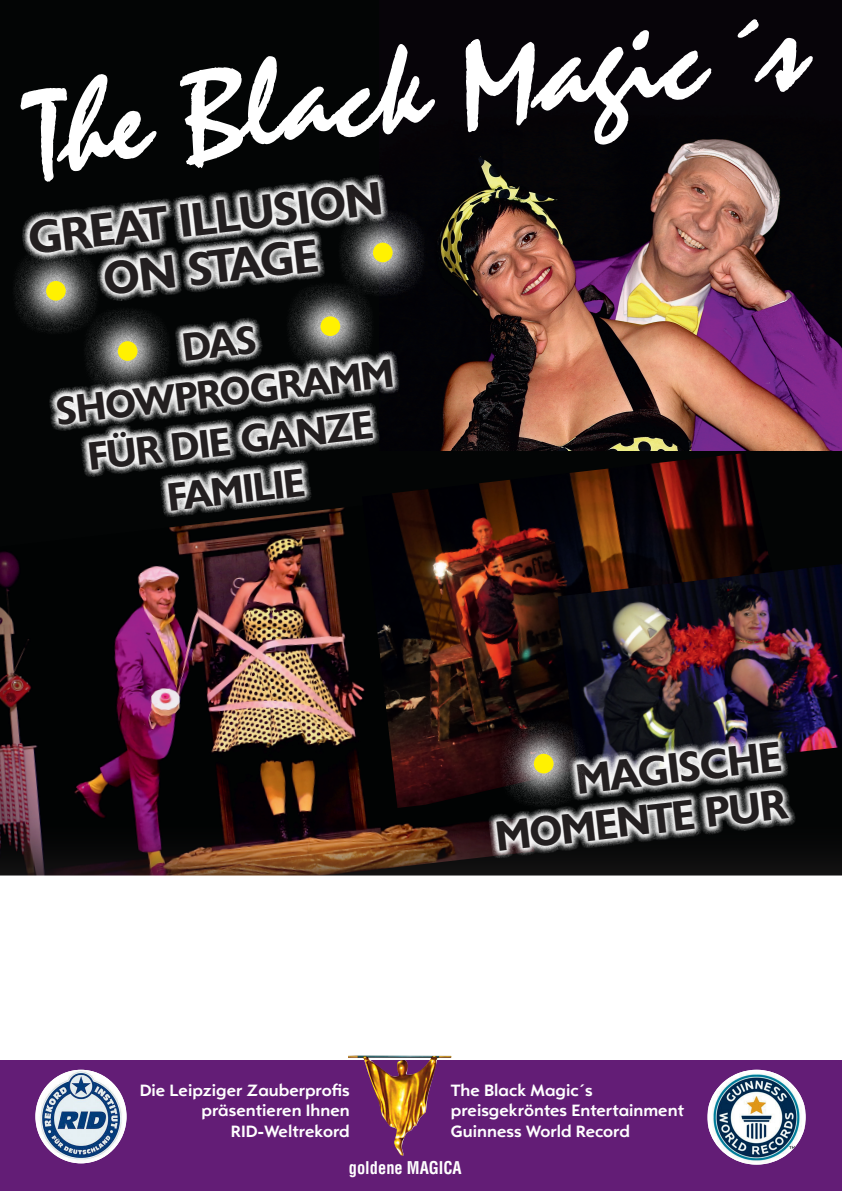
<style>
.page{position:relative;width:842px;height:1191px;background:#fff}
.page>*{position:absolute;margin:0;border:0;box-sizing:border-box;transform-origin:0 0}
.t1{font:123.1px "Staccato 222 BT";color:#fff}
.t2{font:500 113.5px "Chantilly";color:#fff101}
.t3{font:600 45px/49px "Chantilly";color:#231f20;text-align:center}
.t4{font:600 40.6px/47.7px "Chantilly";color:#231f20;text-align:right}
.t5{font:600 38px/49px "Chantilly";color:#231f20;text-align:center}
.t6{font:700 17.1px/20.6px "Opel Sans";color:#fff;text-align:right}
.t7{font:700 condensed 17.1px "Helvetica";color:#fff;scale:.96 1}
</style>
<div class="page">
<div style="left:0;top:0;width:842px;height:908px;background:#030505"></div>
<img style="left:437px;top:139px;width:405px;height:312px">
<img style="left:0;top:532px;width:366px;height:283px">
<svg style="left:20px;top:74px;width:137px;height:99px"></svg>
<svg style="left:180px;top:44px;width:255px;height:124px"></svg>
<svg style="left:465px;top:30px;width:248px;height:121px"></svg>
<svg style="left:737px;top:19px;width:76px;height:73px"></svg>
<svg style="left:22px;top:173px;width:377px;height:359px"></svg>
<div style="left:337px;top:207px;width:91px;height:91px;background:#fff;opacity:.87"></div>
<div style="left:285px;top:281px;width:91px;height:91px;background:#fff;opacity:.87"></div>
<div style="left:10px;top:246px;width:91px;height:90px;background:#fff;opacity:.87"></div>
<div style="left:82px;top:306px;width:91px;height:90px;background:#fff;opacity:.87"></div>
<img style="left:362px;top:453px;width:407px;height:355px">
<div style="left:0;top:815px;width:842px;height:376px;background:#231f20;opacity:.75"></div>
<svg style="left:0;top:875px;width:842px;height:185px"></svg>
<div style="left:0;top:1060px;width:842px;height:131px;background:#631d76"></div>
<img style="left:348px;top:1055px;width:103px;height:100px">
<img style="left:557px;top:564px;width:285px;height:188px">
<svg style="left:482px;top:732px;width:316px;height:128px"></svg>
<div style="left:498px;top:718px;width:91px;height:91px;background:#fff;opacity:.87"></div>
<img style="left:35px;top:1069px;width:92px;height:94px">
<svg style="left:707px;top:1104px;width:99px;height:26px"></svg>
<img style="left:708px;top:1069px;width:96px;height:95px">
<h1 class="t1" style="left:15px;top:67px;width:787px;rotate:-7deg">The Black Magic´s</h1>
<h3 class="t3" style="left:26px;top:212px;width:357px;rotate:-6deg">GREAT ILLUSION<br>ON STAGE</h3>
<h3 class="t5" style="left:49px;top:336px;width:340px;rotate:-6deg">DAS<br>SHOWPROGRAMM<br>FÜR DIE GANZE<br>FAMILIE</h3>
<h2 class="t2" style="left:369px;top:170px;width:29px">•</h2>
<h2 class="t2" style="left:42px;top:208px;width:29px">•</h2>
<h2 class="t2" style="left:316px;top:244px;width:29px">•</h2>
<h2 class="t2" style="left:114px;top:268px;width:29px">•</h2>
<h3 class="t4" style="left:487px;top:766px;width:294px;rotate:-7deg">MAGISCHE<br>MOMENTE PUR</h3>
<h2 class="t2" style="left:530px;top:681px;width:29px">•</h2>
<p class="t6" style="left:140px;top:1079px;width:212px">Die Leipziger Zauberprofis präsentieren Ihnen<br>RID-Weltrekord</p>
<p class="t6" style="left:451px;top:1079px;width:235px;text-align:left">The Black Magic´s preisgekröntes Entertainment<br>Guinness World Record</p>
<p class="t7" style="left:349px;top:1157px;width:119px">goldene MAGICA</p>
</div>
